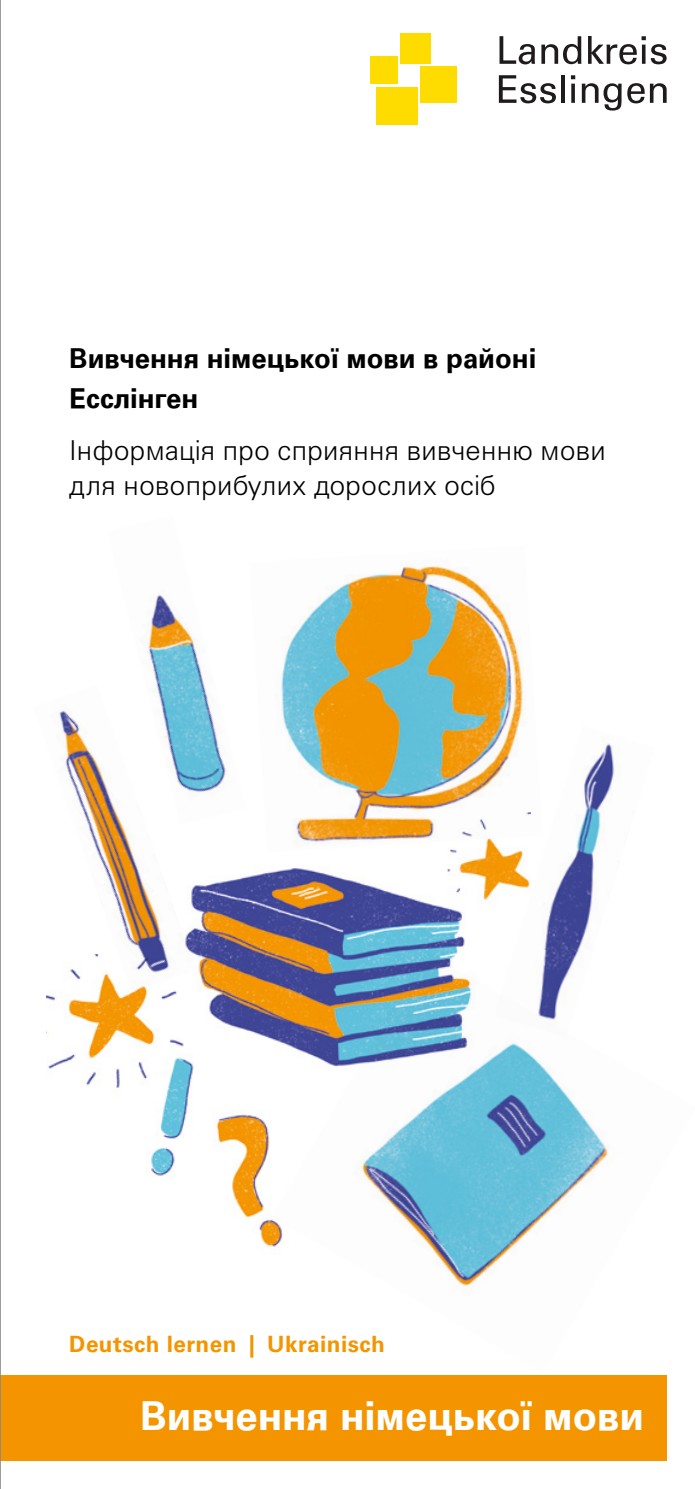
<style>
.page{position:relative;width:695px;height:1489px;background:#fff}
.page>*{position:absolute;margin:0;border:0;box-sizing:border-box;transform-origin:0 0}
.t1{font:700 40px "Univers LTCYR 65";color:#fff}
.t2{font:300 27.5px/35px "Univers LTCYR 45";letter-spacing:.015em;color:#000}
.t3{font:700 27.5px/40px "Univers LTCYR 65";color:#000}
.t4{font:700 22.5px "Univers LT Pro 65";letter-spacing:.02em;color:#f49500}
.t5{font:300 22.5px "Univers LTCYR 45";letter-spacing:.01em;color:#fff}
</style>
<div class="page">
<div style="left:0;top:1375px;width:666px;height:85px;background:#f49500"></div>
<div style="left:370px;top:57px;width:27px;height:27px;background:#ffdc00"></div>
<div style="left:376px;top:87px;width:42px;height:37px;background:#ffdc00"></div>
<div style="left:420px;top:67px;width:37px;height:36px;background:#ffdc00"></div>
<div style="left:400px;top:33px;width:31px;height:31px;background:#ffdc00"></div>
<svg style="left:499px;top:36px;width:36px;height:28px"></svg>
<svg style="left:541px;top:36px;width:40px;height:28px"></svg>
<svg style="left:588px;top:36px;width:78px;height:28px"></svg>
<svg style="left:499px;top:75px;width:57px;height:28px"></svg>
<svg style="left:561px;top:75px;width:3px;height:28px"></svg>
<svg style="left:571px;top:75px;width:4px;height:4px"></svg>
<hr style="left:571px;top:84px;width:3px;height:19px;background:#1f1b1c">
<svg style="left:581px;top:83px;width:40px;height:27px"></svg>
<svg style="left:627px;top:83px;width:39px;height:20px"></svg>
<img style="left:281px;top:564px;width:244px;height:244px">
<img style="left:195px;top:808px;width:270px;height:197px">
<img style="left:494px;top:725px;width:121px;height:225px">
<img style="left:59px;top:710px;width:136px;height:247px">
<img style="left:107px;top:590px;width:139px;height:234px">
<img style="left:441px;top:812px;width:89px;height:93px">
<img style="left:47px;top:954px;width:137px;height:115px">
<img style="left:78px;top:1005px;width:194px;height:245px">
<img style="left:272px;top:950px;width:337px;height:339px">
<hr style="left:0;top:0;width:1px;height:1488px;background:#868786">
<p class="t3" style="left:69px;top:336px;width:468px">Вивчення німецької мови в районі<br>Есслінген</p>
<p class="t2" style="left:69px;top:432px;width:538px">Інформація про сприяння вивченню мови для новоприбулих дорослих осіб</p>
<p class="t4" style="left:69px;top:1328px;width:317px">Deutsch lernen | Ukrainisch</p>
<h1 class="t1" style="left:140px;top:1387px;width:505px">Вивчення німецької мови</h1>
<p class="t5" style="left:133px;top:1409px;width:267px">Вивчення німецької мови</p>
<p class="t5" style="left:625px;top:1407px;width:14px">1</p>
</div>
